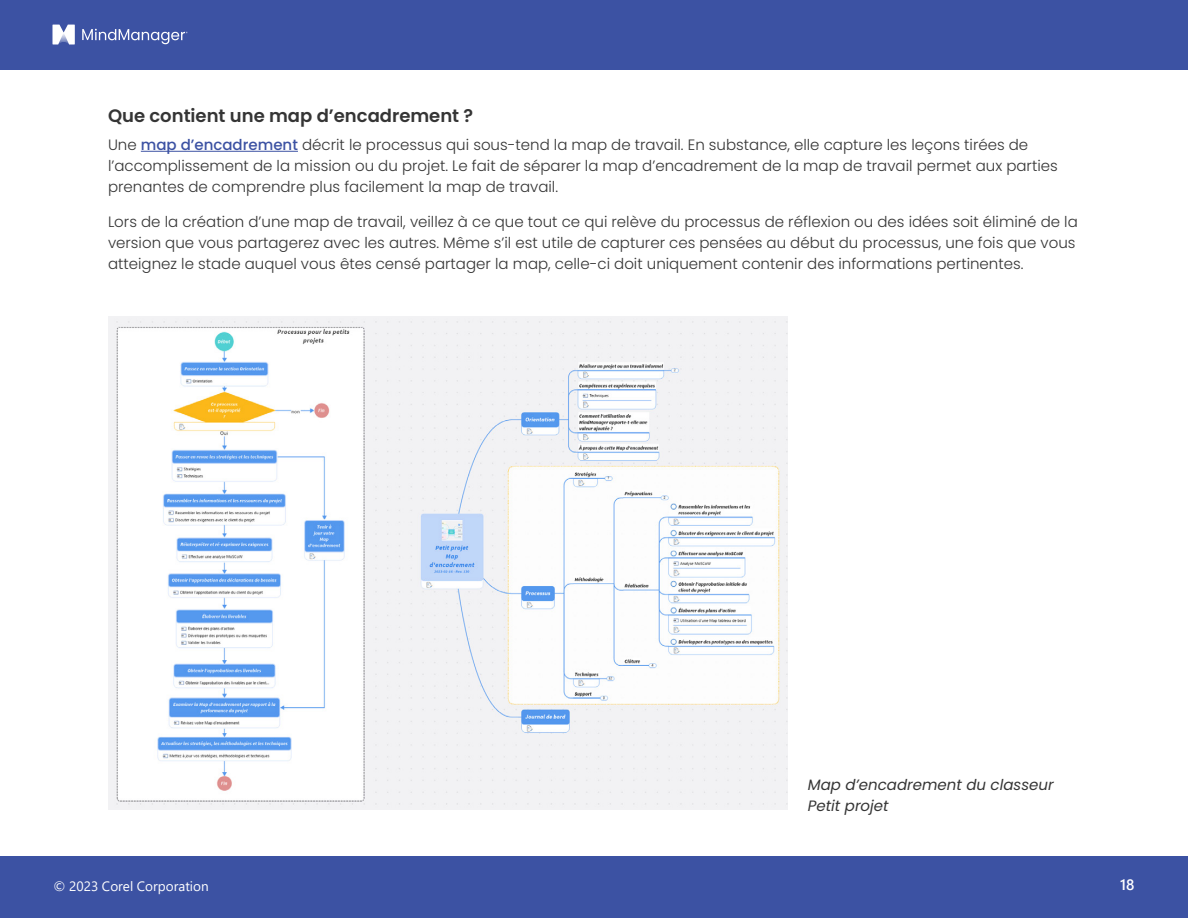
<style>
.page{position:relative;width:1188px;height:918px;background:#fff}
.page>*{position:absolute;margin:0;border:0;box-sizing:border-box;transform-origin:0 0}
.t1{font:600 18px "Poppins";color:#353535}
.t2{font:300 15px/21px "Poppins";color:#353535}
.t3{font:italic 15px/21px "Poppins";color:#353535}
.t4{font:600 15px "Segoe UI";color:#fff}
.t5{font:13.5px "Segoe UI";color:#fff}
.s1{font-weight:500;color:#3c52a3}
</style>
<div class="page">
<div style="left:0;top:856px;width:1188px;height:62px;background:#3c52a3"></div>
<div style="left:0;top:0;width:1188px;height:70px;background:#3c52a3"></div>
<svg style="left:52px;top:25px;width:23px;height:20px"></svg>
<svg style="left:82px;top:29px;width:106px;height:15px"></svg>
<hr style="left:141px;top:151px;width:157px;height:1px;background:#3c52a3">
<img style="left:108px;top:317px;width:680px;height:493px">
<p class="t1" style="left:108px;top:106px;width:367px">Que contient une map d’encadrement ?</p>
<p class="t2" style="left:108px;top:134px;width:951px">Une <span class="s1">map d’encadrement</span> décrit le processus qui sous-tend la map de travail. En substance, elle capture les leçons tirées de l’accomplissement de la mission ou du projet. Le fait de séparer la map d’encadrement de la map de travail permet aux parties prenantes de comprendre plus facilement la map de travail.</p>
<p class="t2" style="left:108px;top:211px;width:971px">Lors de la création d’une map de travail, veillez à ce que tout ce qui relève du processus de réflexion ou des idées soit éliminé de la version que vous partagerez avec les autres. Même s’il est utile de capturer ces pensées au début du processus, une fois que vous atteignez le stade auquel vous êtes censé partager la map, celle-ci doit uniquement contenir des informations pertinentes.</p>
<p class="t3" style="left:808px;top:774px;width:247px">Map d’encadrement du classeur<br>Petit projet</p>
<p class="t5" style="left:53px;top:874px;width:157px">© 2023 Corel Corporation</p>
<p class="t4" style="left:1120px;top:870px;width:16px">18</p>
</div>
